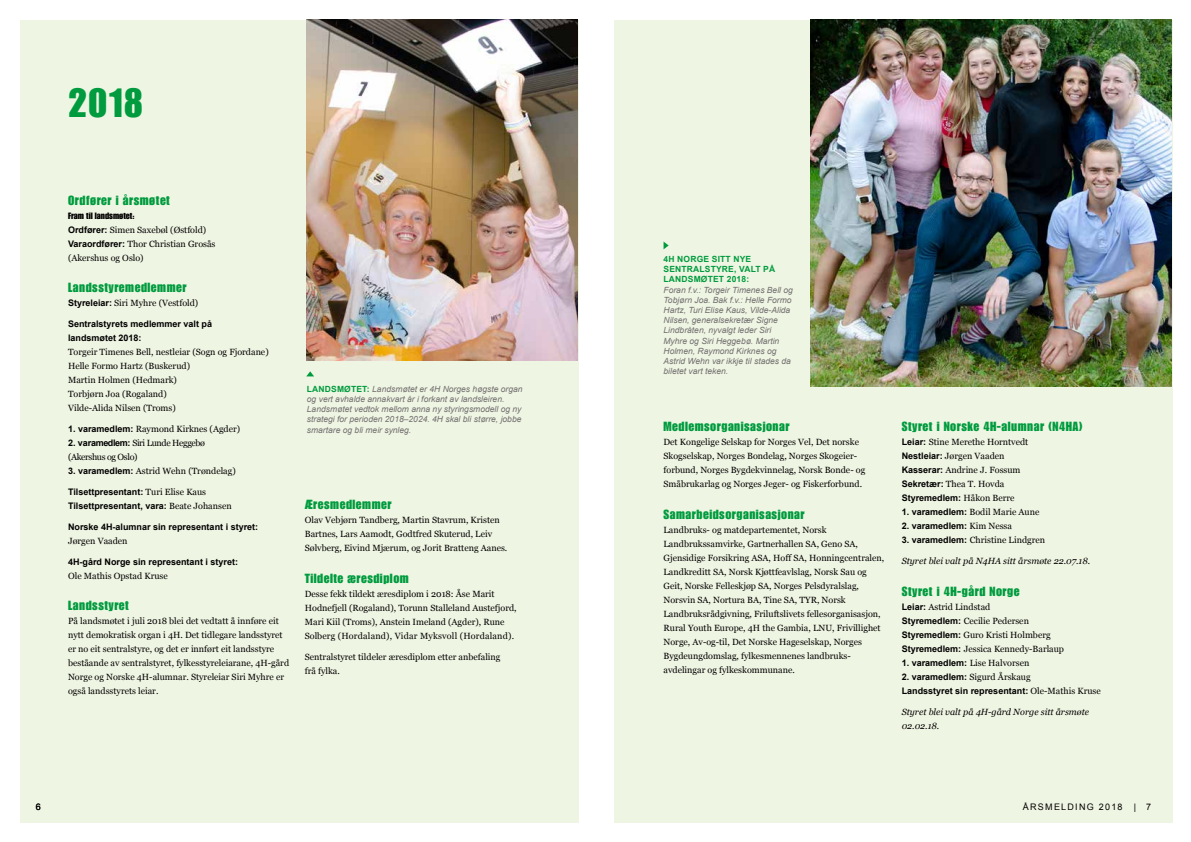
<style>
.page{position:relative;width:1191px;height:842px;background:#fff}
.page>*{position:absolute;margin:0;border:0;box-sizing:border-box;transform-origin:0 0}
.t1{font:40px "Impact";color:#009b3e}
.t2{font:13px "Impact";letter-spacing:.04em;color:#009b3e}
.t3{font:9px/14px "Georgia";color:#000}
.t4{font:700 9px/14px "Arial";color:#000}
.t5{font:italic 9px/14px "Georgia";color:#000}
.t6{font:9px/14px "Georgia";letter-spacing:-.04em;color:#000}
.t7{font:9px "Impact";color:#000}
.t8{font:9px "Arial";letter-spacing:.14em;color:#000}
.t9{font:italic 8.5px/10.2px "Arial";color:#706f6f}
.t10{font:700 8.5px/10.2px "Arial";letter-spacing:.02em;color:#009b3e}
.s1{font-family:"Arial";font-weight:700}
.s2{font-family:"Georgia";font-weight:400}
.s3{font-weight:700;font-style:normal;color:#009b3e}
</style>
<div class="page">
<div style="left:20px;top:20px;width:558px;height:802px;background:#eff5e3"></div>
<div style="left:614px;top:20px;width:558px;height:802px;background:#eff5e3"></div>
<img style="left:811px;top:20px;width:360px;height:367px">
<img style="left:306px;top:20px;width:271px;height:340px">
<svg style="left:663px;top:242px;width:5px;height:7px"></svg>
<svg style="left:306px;top:371px;width:8px;height:5px"></svg>
<h1 class="t1" style="left:68px;top:79px;width:76px">2018</h1>
<h2 class="t2" style="left:68px;top:192px;width:103px">Ordfører i årsmøtet</h2>
<p class="t7" style="left:68px;top:210px;width:68px">Fram til landsmøtet:</p>
<p class="t3" style="left:68px;top:222px;width:149px"><span class="s1">Ordfører:</span> Simen Saxebøl (Østfold)<br><span class="s1">Varaordfører:</span> Thor Christian Grosås (Akershus og Oslo)</p>
<h2 class="t2" style="left:68px;top:280px;width:120px">Landsstyremedlemmer</h2>
<p class="t3" style="left:68px;top:295px;width:132px"><span class="s1">Styreleiar:</span> Siri Myhre (Vestfold)</p>
<p class="t4" style="left:68px;top:317px;width:146px">Sentralstyrets medlemmer valt på landsmøtet 2018:</p>
<p class="t3" style="left:68px;top:344px;width:202px">Torgeir Timenes Bell, nestleiar (Sogn og Fjordane)<br>Helle Formo Hartz (Buskerud)<br>Martin Holmen (Hedmark)<br>Torbjørn Joa (Rogaland)<br>Vilde-Alida Nilsen (Troms)</p>
<p class="t3" style="left:68px;top:421px;width:174px"><span class="s1">1. varamedlem:</span> Raymond Kirknes (Agder)</p>
<p class="t6" style="left:68px;top:435px;width:139px"><span class="s1">2. varamedlem:</span> Siri Lunde Heggebø (Akershus og Oslo)</p>
<p class="t3" style="left:68px;top:463px;width:169px"><span class="s1">3. varamedlem:</span> Astrid Wehn (Trøndelag)</p>
<p class="t4" style="left:68px;top:485px;width:165px">Tilsettpresentant: <span class="s2">Turi Elise Kaus<br></span>Tilsettpresentant, vara: <span class="s2">Beate Johansen</span></p>
<p class="t4" style="left:68px;top:520px;width:192px">Norske 4H-alumnar sin representant i styret:</p>
<p class="t3" style="left:68px;top:534px;width:61px">Jørgen Vaaden</p>
<p class="t4" style="left:68px;top:555px;width:172px">4H-gård Norge sin representant i styret:</p>
<p class="t3" style="left:68px;top:569px;width:101px">Ole Mathis Opstad Kruse</p>
<h2 class="t2" style="left:68px;top:598px;width:62px">Landsstyret</h2>
<p class="t3" style="left:68px;top:614px;width:223px">På landsmøtet i juli 2018 blei det vedtatt å innføre eit nytt demokratisk organ i 4H. Det tidlegare landsstyret er no eit sentralstyre, og det er innført eit landsstyre beståande av sentralstyret, fylkesstyreleiarane, 4H-gård Norge og Norske 4H-alumnar. Styreleiar Siri Myhre er også landsstyrets leiar.</p>
<p class="t9" style="left:307px;top:384px;width:217px"><span class="s3">LANDSMØTET:</span> Landsmøtet er 4H Norges høgste organ og vert avhalde annakvart år i forkant av landsleiren.<br>Landsmøtet vedtok mellom anna ny styringsmodell og ny strategi for perioden 2018–2024. 4H skal bli større, jobbe smartare og bli meir synleg.</p>
<h2 class="t2" style="left:305px;top:497px;width:88px">Æresmedlemmer</h2>
<p class="t3" style="left:305px;top:513px;width:204px">Olav Vebjørn Tandberg, Martin Stavrum, Kristen<br>Bartnes, Lars Aamodt, Godtfred Skuterud, Leiv<br>Sølvberg, Eivind Mjærum, og Jorit Bratteng Aanes.</p>
<h2 class="t2" style="left:305px;top:570px;width:105px">Tildelte æresdiplom</h2>
<p class="t3" style="left:305px;top:586px;width:213px">Desse fekk tildekt æresdiplom i 2018: Åse Marit Hodnefjell (Rogaland), Torunn Stalleland Austefjord, Mari Kiil (Troms), Anstein Imeland (Agder), Rune Solberg (Hordaland), Vidar Myksvoll (Hordaland).</p>
<p class="t3" style="left:305px;top:649px;width:197px">Sentralstyret tildeler æresdiplom etter anbefaling frå fylka.</p>
<p class="t10" style="left:663px;top:254px;width:113px">4H NORGE SITT NYE<br>SENTRALSTYRE, VALT PÅ<br>LANDSMØTET 2018:</p>
<p class="t9" style="left:663px;top:285px;width:131px">Foran f.v.: Torgeir Timenes Bell og<br>Tobjørn Joa. Bak f.v.: Helle Formo<br>Hartz, Turi Elise Kaus, Vilde-Alida<br>Nilsen, generalsekretær Signe<br>Lindbråten, nyvalgt leder Siri<br>Myhre og Siri Heggebø. Martin<br>Holmen, Raymond Kirknes og<br>Astrid Wehn var ikkje til stades da biletet vart teken.</p>
<h2 class="t2" style="left:663px;top:419px;width:127px">Medlemsorganisasjonar</h2>
<p class="t3" style="left:663px;top:435px;width:203px">Det Kongelige Selskap for Norges Vel, Det norske Skogselskap, Norges Bondelag, Norges Skogeier&shy;forbund, Norges Bygdekvinnelag, Norsk Bonde- og Småbrukarlag og Norges Jeger- og Fiskerforbund.</p>
<h2 class="t2" style="left:663px;top:506px;width:142px">Samarbeidsorganisasjonar</h2>
<p class="t3" style="left:663px;top:522px;width:222px">Landbruks- og matdepartementet, Norsk Landbrukssamvirke, Gartnerhallen SA, Geno SA, Gjensidige Forsikring ASA, Hoff SA, Honningcentralen, Landkreditt SA, Norsk Kjøttfeavlslag, Norsk Sau og Geit, Norske Felleskjøp SA, Norges Pelsdyralslag, Norsvin SA, Nortura BA, Tine SA, TYR, Norsk Landbruksrådgivning, Friluftslivets fellesorganisasjon, Rural Youth Europe, 4H the Gambia, LNU, Frivillighet Norge, Av-og-til, Det Norske Hageselskap, Norges Bygdeungdomslag, fylkesmennenes landbruks&shy;avdelingar og fylkeskommunane.</p>
<h2 class="t2" style="left:901px;top:419px;width:182px">Styret i Norske 4H-alumnar (N4HA)</h2>
<p class="t3" style="left:901px;top:435px;width:128px"><span class="s1">Leiar:</span> Stine Merethe Horntvedt<br><span class="s1">Nestleiar:</span> Jørgen Vaaden<br><span class="s1">Kasserar:</span> Andrine J. Fossum<br><span class="s1">Sekretær:</span> Thea T. Hovda</p>
<p class="t4" style="left:901px;top:491px;width:114px">Styremedlem: <span class="s2">Håkon Berre</span></p>
<p class="t3" style="left:901px;top:505px;width:139px"><span class="s1">1. varamedlem:</span> Bodil Marie Aune</p>
<p class="t4" style="left:901px;top:519px;width:112px">2. varamedlem: <span class="s2">Kim Nessa</span></p>
<p class="t3" style="left:901px;top:533px;width:145px"><span class="s1">3. varamedlem:</span> Christine Lindgren</p>
<p class="t5" style="left:901px;top:554px;width:190px">Styret blei valt på N4HA sitt årsmøte 22.07.18.</p>
<h2 class="t2" style="left:901px;top:583px;width:119px">Styret i 4H-gård Norge</h2>
<p class="t3" style="left:901px;top:599px;width:164px"><span class="s1">Leiar:</span> Astrid Lindstad<br><span class="s1">Styremedlem:</span> Cecilie Pedersen<br><span class="s1">Styremedlem:</span> Guro Kristi Holmberg<br><span class="s1">Styremedlem:</span> Jessica Kennedy-Barlaup</p>
<p class="t4" style="left:901px;top:655px;width:129px">1. varamedlem: <span class="s2">Lise Halvorsen</span></p>
<p class="t4" style="left:901px;top:669px;width:200px">2. varamedlem: <span class="s2">Sigurd Årskaug<br></span>Landsstyret sin representant: <span class="s2">Ole-Mathis Kruse</span></p>
<p class="t5" style="left:901px;top:704px;width:189px">Styret blei valt på 4H-gård Norge sitt årsmøte<br>02.02.18.</p>
<p class="t8" style="left:36px;top:802px;width:7px">6</p>
<p class="t8" style="left:1023px;top:802px;width:101px">ÅRSMELDING 2018</p>
<p class="t8" style="left:1134px;top:802px;width:19px">| 7</p>
</div>
